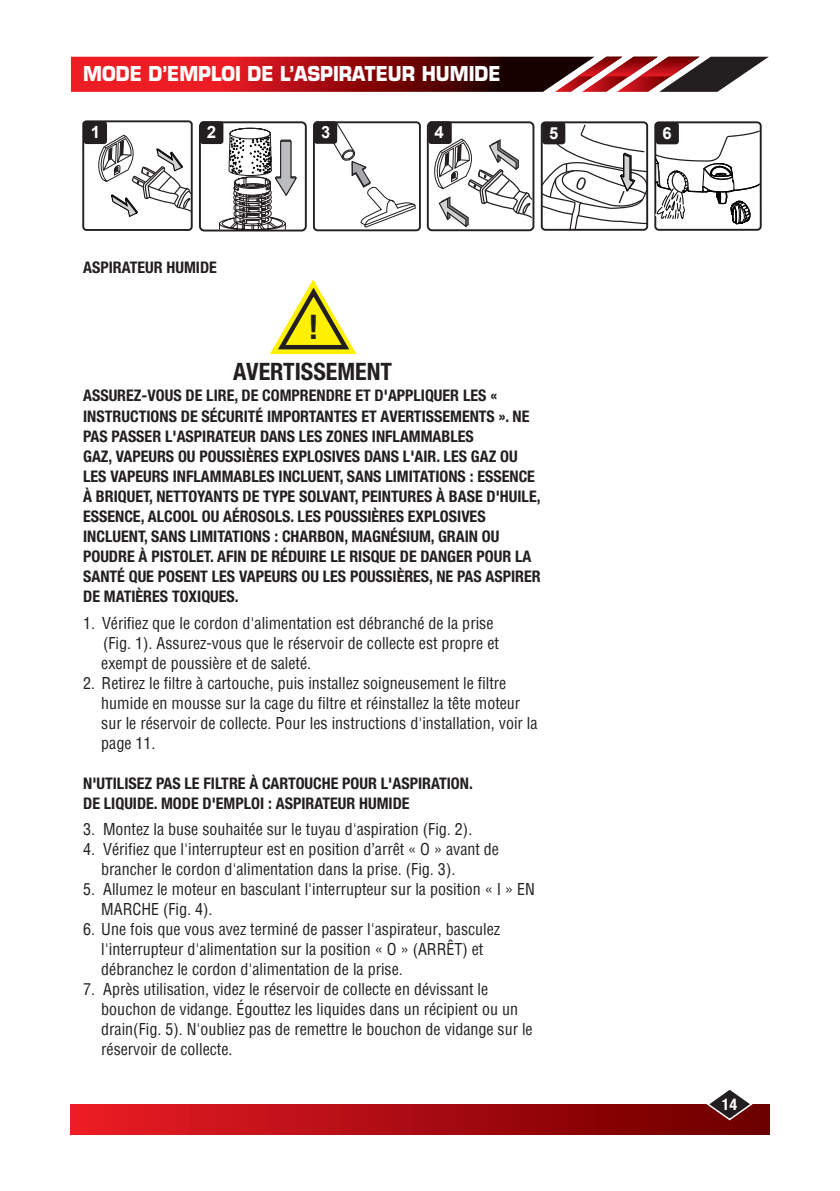
<style>
.page{position:relative;width:840px;height:1191px;background:#fff}
.page>*{position:absolute;margin:0;border:0;box-sizing:border-box;transform-origin:0 0}
.t1{font:700 condensed 34px "Helvetica Neue LT Std";color:#231f20}
.t2{font:700 condensed 24px "Helvetica Neue";color:#231f20}
.t3{font:700 20px "Eurostile";color:#fff;scale:.9 1}
.t4{font:700 17px "Arial";color:#fff}
.t5{font:700 16.8px "Arial";color:#fff}
.t6{font:700 16.6px "Arial";color:#fff}
.t7{font:condensed 16px/20px "Helvetica Neue";color:#231f20}
.t8{font:700 condensed 16px/20px "Helvetica Neue";color:#231f20}
.t9{font:700 condensed 16px "Helvetica Neue";color:#fff}
</style>
<div class="page">
<div style="left:71px;top:1104px;width:697px;height:30px;background:linear-gradient(to right,#eb1c26,#6a0000)"></div>
<svg style="left:705px;top:1090px;width:48px;height:31px"></svg>
<svg style="left:71px;top:57px;width:697px;height:35px;background:#9b272a"></svg>
<div style="left:200px;top:121px;width:23px;height:23px;background:#231f20;border-radius:3px"></div>
<div style="left:428px;top:121px;width:23px;height:23px;background:#231f20;border-radius:3px"></div>
<div style="left:199px;top:121px;width:107px;height:110px;border:2px solid #231f20;border-radius:4px"></div>
<div style="left:426px;top:121px;width:108px;height:110px;border:2px solid #231f20;border-radius:4px"></div>
<div style="left:654px;top:121px;width:107px;height:110px;border:2px solid #231f20;border-radius:4px"></div>
<div style="left:82px;top:120px;width:110px;height:111px;border:2px solid #242123;border-radius:3px"></div>
<div style="left:83px;top:121px;width:24px;height:23px;background:#231f20;border-radius:3px"></div>
<svg style="left:94px;top:134px;width:99px;height:84px"></svg>
<svg style="left:313px;top:121px;width:108px;height:111px"></svg>
<svg style="left:429px;top:138px;width:104px;height:91px"></svg>
<svg style="left:540px;top:123px;width:220px;height:108px"></svg>
<svg style="left:218px;top:121px;width:79px;height:110px"></svg>
<svg style="left:270px;top:279px;width:87px;height:76px"></svg>
<p class="t3" style="left:83px;top:61px;width:465px">MODE D’EMPLOI DE L’ASPIRATEUR HUMIDE</p>
<p class="t4" style="left:91px;top:120px;width:11px">1</p>
<p class="t4" style="left:207px;top:120px;width:11px">2</p>
<p class="t5" style="left:321px;top:120px;width:11px">3</p>
<p class="t4" style="left:434px;top:120px;width:11px">4</p>
<p class="t6" style="left:548px;top:121px;width:11px">5</p>
<p class="t6" style="left:662px;top:121px;width:11px">6</p>
<p class="t8" style="left:83px;top:257px;width:135px">ASPIRATEUR HUMIDE</p>
<h1 class="t1" style="left:308px;top:306px;width:12px">!</h1>
<h2 class="t2" style="left:233px;top:357px;width:160px">AVERTISSEMENT</h2>
<p class="t8" style="left:83px;top:385px;width:459px">ASSUREZ-VOUS DE LIRE, DE COMPRENDRE ET D'APPLIQUER LES « INSTRUCTIONS DE SÉCURITÉ IMPORTANTES ET AVERTISSEMENTS ». NE PAS PASSER L'ASPIRATEUR DANS LES ZONES INFLAMMABLES<br>GAZ, VAPEURS OU POUSSIÈRES EXPLOSIVES DANS L'AIR. LES GAZ OU LES VAPEURS INFLAMMABLES INCLUENT, SANS LIMITATIONS : ESSENCE À BRIQUET, NETTOYANTS DE TYPE SOLVANT, PEINTURES À BASE D'HUILE, ESSENCE, ALCOOL OU AÉROSOLS. LES POUSSIÈRES EXPLOSIVES INCLUENT, SANS LIMITATIONS : CHARBON, MAGNÉSIUM, GRAIN OU POUDRE À PISTOLET. AFIN DE RÉDUIRE LE RISQUE DE DANGER POUR LA SANTÉ QUE POSENT LES VAPEURS OU LES POUSSIÈRES, NE PAS ASPIRER DE MATIÈRES TOXIQUES.</p>
<p class="t7" style="left:101px;top:613px;width:399px;text-indent:-18px">1. Vérifiez que le cordon d'alimentation est débranché de la prise (Fig. 1). Assurez-vous que le réservoir de collecte est propre et exempt de poussière et de saleté.</p>
<p class="t7" style="left:101px;top:673px;width:437px;text-indent:-18px">2. Retirez le filtre à cartouche, puis installez soigneusement le filtre humide en mousse sur la cage du filtre et réinstallez la tête moteur sur le réservoir de collecte. Pour les instructions d'installation, voir la page 11.</p>
<p class="t8" style="left:83px;top:773px;width:391px">N'UTILISEZ PAS LE FILTRE À CARTOUCHE POUR L'ASPIRATION.<br>DE LIQUIDE. MODE D'EMPLOI : ASPIRATEUR HUMIDE</p>
<p class="t7" style="left:83px;top:819px;width:390px">3. Montez la buse souhaitée sur le tuyau d'aspiration (Fig. 2).</p>
<p class="t7" style="left:101px;top:839px;width:399px;text-indent:-18px">4. Vérifiez que l'interrupteur est en position d’arrêt « O » avant de brancher le cordon d'alimentation dans la prise. (Fig. 3).</p>
<p class="t7" style="left:101px;top:879px;width:435px;text-indent:-18px">5. Allumez le moteur en basculant l'interrupteur sur la position « I » EN<br>MARCHE (Fig. 4).</p>
<p class="t7" style="left:101px;top:919px;width:400px;text-indent:-18px">6. Une fois que vous avez terminé de passer l'aspirateur, basculez l'interrupteur d'alimentation sur la position « O » (ARRÊT) et débranchez le cordon d'alimentation de la prise.</p>
<p class="t7" style="left:101px;top:979px;width:432px;text-indent:-18px">7. Après utilisation, videz le réservoir de collecte en dévissant le bouchon de vidange. Égouttez les liquides dans un récipient ou un drain(Fig. 5). N'oubliez pas de remettre le bouchon de vidange sur le réservoir de collecte.</p>
<p class="t9" style="left:721px;top:1094px;width:17px">14</p>
</div>
